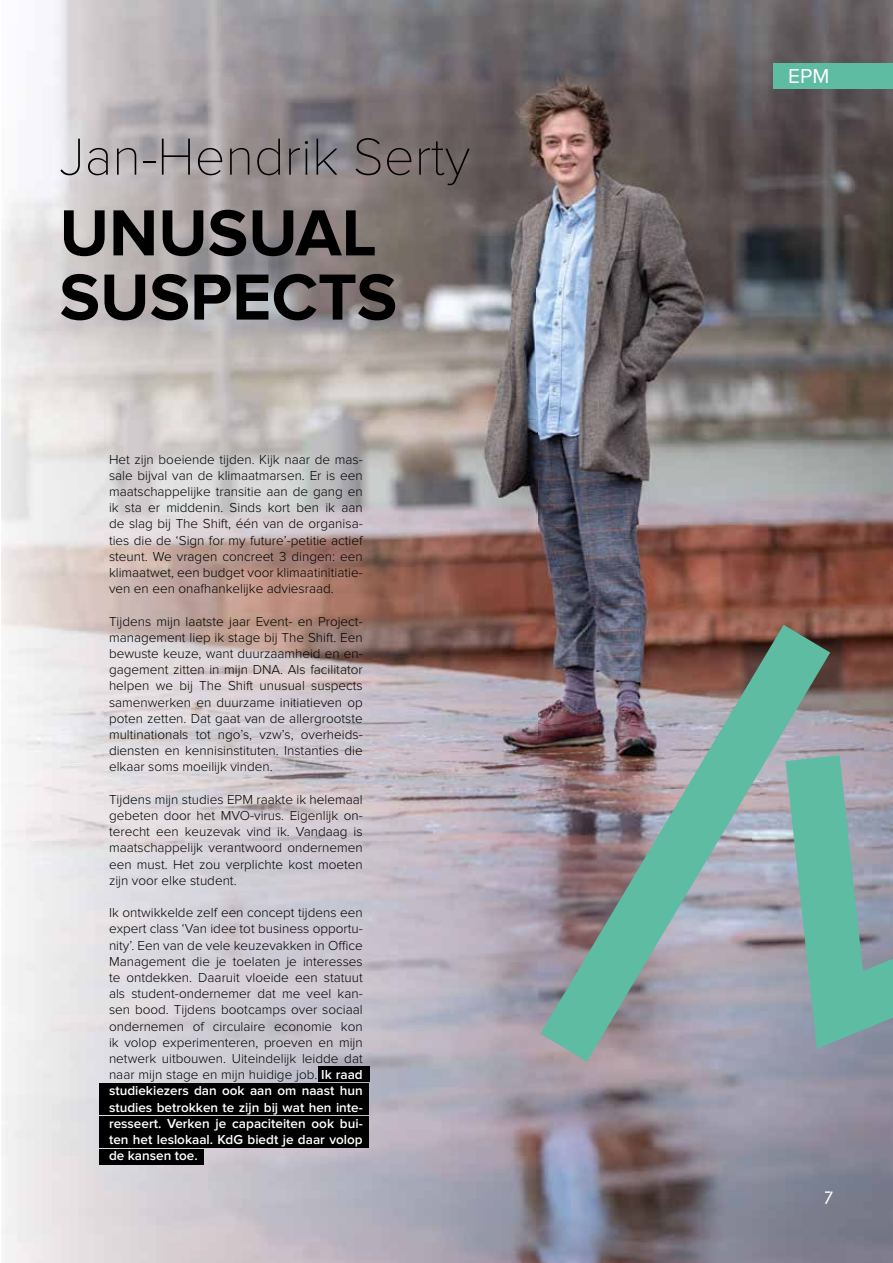
<style>
.page{position:relative;width:893px;height:1263px;background:#fff}
.page>*{position:absolute;margin:0;border:0;box-sizing:border-box;transform-origin:0 0}
.t1{font:700 67.5px/64.2px "Proxima Nova";color:#000}
.t2{font:100 54px "Proxima Nova";color:#000}
.t3{font:21px "Proxima Nova";color:#fff}
.t4{font:18px "Kd G";color:#fff}
.t5{font:300 13.5px/16.2px "Proxima Nova";color:#000;text-align:justify}
.s1{font-weight:600;color:#fff}
</style>
<div class="page">
<img style="left:1px;top:0;width:892px;height:1263px">
<div style="left:100px;top:1083px;width:269px;height:15px;background:#000"></div>
<div style="left:318px;top:1066px;width:51px;height:15px;background:#000"></div>
<div style="left:100px;top:1099px;width:269px;height:16px;background:#000"></div>
<div style="left:100px;top:1116px;width:269px;height:15px;background:#000"></div>
<div style="left:100px;top:1133px;width:269px;height:15px;background:#000"></div>
<div style="left:100px;top:1149px;width:104px;height:15px;background:#000"></div>
<div style="left:774px;top:63px;width:119px;height:26px;background:#5ebca3"></div>
<img style="left:540px;top:625px;width:353px;height:638px">
<h2 class="t2" style="left:60px;top:126px;width:412px">Jan-Hendrik Serty</h2>
<h1 class="t1" style="left:60px;top:202px;width:339px">UNUSUAL<br>SUSPECTS</h1>
<p class="t5" style="left:109px;top:451px;width:255px">Het zijn boeiende tijden. Kijk naar de mas&shy;sale bijval van de klimaatmarsen. Er is een maatschappelijke transitie aan de gang en ik sta er middenin. Sinds kort ben ik aan de slag bij The Shift, één van de organisa&shy;ties die de ‘Sign for my future’-petitie actief steunt. We vragen concreet 3 dingen: een klimaatwet, een budget voor klimaatinitiatie&shy;ven en een onafhankelijke adviesraad.</p>
<p class="t5" style="left:109px;top:613px;width:255px">Tijdens mijn laatste jaar Event- en Project&shy;management liep ik stage bij The Shift. Een bewuste keuze, want duurzaamheid en en&shy;gagement zitten in mijn DNA. Als facilitator helpen we bij The Shift unusual suspects samenwerken en duurzame initiatieven op poten zetten. Dat gaat van de allergrootste multinationals tot ngo’s, vzw’s, overheids&shy;diensten en kennisinstituten. Instanties die elkaar soms moeilijk vinden.</p>
<p class="t5" style="left:109px;top:791px;width:255px">Tijdens mijn studies EPM raakte ik helemaal gebeten door het MVO-virus. Eigenlijk on&shy;terecht een keuzevak vind ik. Vandaag is maatschappelijk verantwoord ondernemen een must. Het zou verplichte kost moeten zijn voor elke student.</p>
<p class="t5" style="left:109px;top:905px;width:255px">Ik ontwikkelde zelf een concept tijdens een expert class ‘Van idee tot business opportu&shy;nity’. Een van de vele keuzevakken in Office Management die je toelaten je interesses te ontdekken. Daaruit vloeide een statuut als student-ondernemer dat me veel kan&shy;sen bood. Tijdens bootcamps over sociaal ondernemen of circulaire economie kon ik volop experimenteren, proeven en mijn netwerk uitbouwen. Uiteindelijk leidde dat naar mijn stage en mijn huidige job. <span class="s1">Ik raad studiekiezers dan ook aan om naast hun studies betrokken te zijn bij wat hen inte&shy;resseert. Verken je capaciteiten ook bui&shy;ten het leslokaal. KdG biedt je daar volop de kansen toe.</span></p>
<h3 class="t3" style="left:788px;top:64px;width:43px">EPM</h3>
<h3 class="t4" style="left:824px;top:1185px;width:11px">7</h3>
</div>
